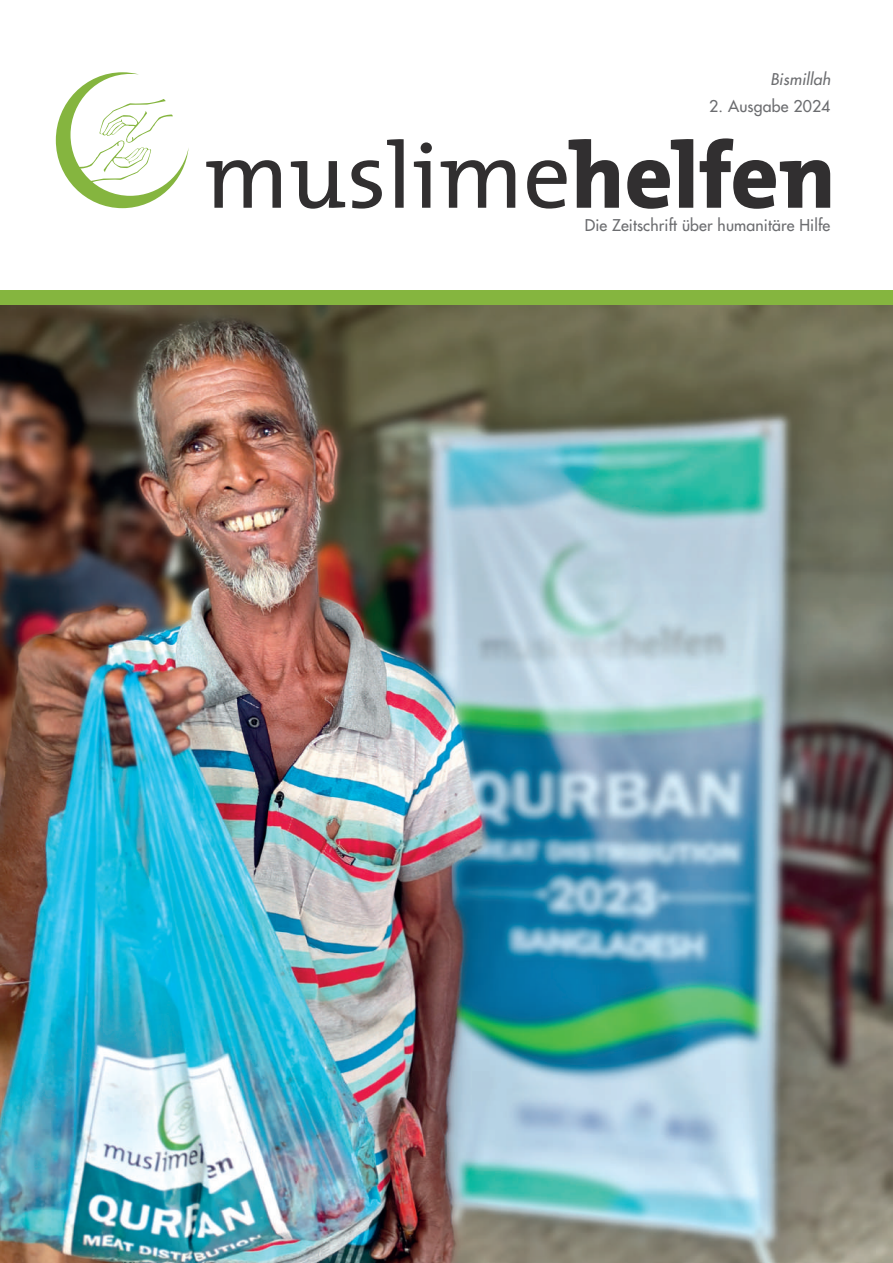
<style>
.page{position:relative;width:893px;height:1263px;background:#fff}
.page>*{position:absolute;margin:0;border:0;box-sizing:border-box;transform-origin:0 0}
.t1{font:93.75px "T Mix";color:#312f30}
.t2{font:500 15.75px "Futura Std";letter-spacing:.01em;color:#6c6d70}
.t3{font:italic 500 15.75px "Futura Std";letter-spacing:.01em;color:#6c6d70}
.s1{font-weight:800}
</style>
<div class="page">
<img style="left:0;top:304px;width:893px;height:959px">
<svg style="left:56px;top:72px;width:133px;height:136px"></svg>
<div style="left:0;top:290px;width:893px;height:14px;background:#85b53f"></div>
<p class="t3" style="left:770px;top:70px;width:62px">Bismillah</p>
<p class="t2" style="left:709px;top:97px;width:123px">2. Ausgabe 2024</p>
<h1 class="t1" style="left:204px;top:98px;width:633px">muslime<span class="s1">helfen</span></h1>
<p class="t2" style="left:585px;top:216px;width:247px">Die Zeitschrift über humanitäre Hilfe</p>
</div>
